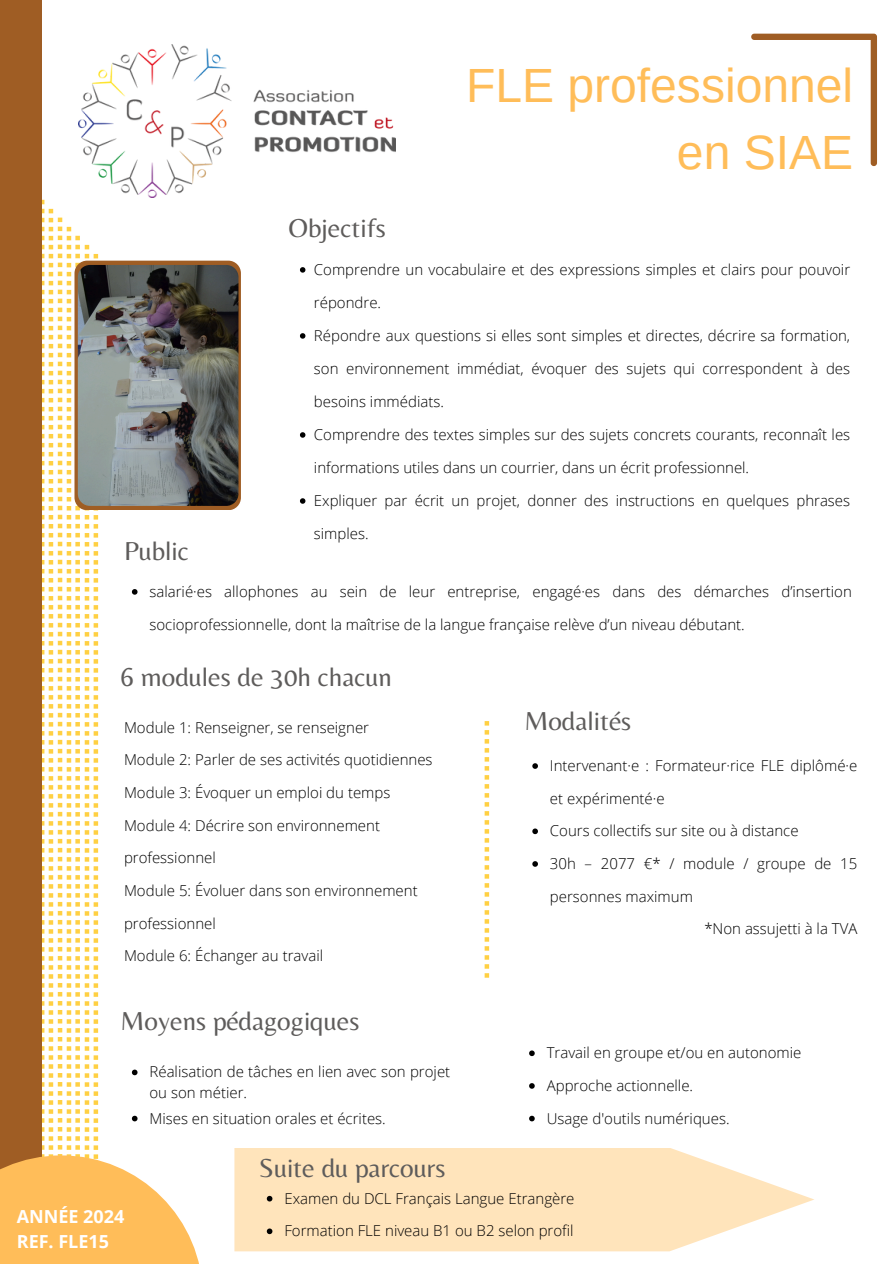
<style>
.page{position:relative;width:894px;height:1264px;background:#fff}
.page>*{position:absolute;margin:0;border:0;box-sizing:border-box;transform-origin:0 0}
.t1{font:48px/66.3px "Arimo";color:#ffbd59;text-align:right}
.t2{font:27.15px "Belleza";color:#5e5c5b}
.t3{font:27px "Belleza";color:#5e5c5b}
.t4{font:700 18px/24.8px "Open Sans";color:#fff}
.t5{font:300 15px/33px "Open Sans";color:#000}
</style>
<div class="page">
<svg style="left:751px;top:34px;width:125px;height:132px"></svg>
<img style="left:79px;top:45px;width:316px;height:153px">
<svg style="left:234px;top:1148px;width:580px;height:103px;background:#fee7c3"></svg>
<svg style="left:484px;top:721px;width:5px;height:256px"></svg>
<svg style="left:41px;top:200px;width:57px;height:955px"></svg>
<div style="left:0;top:0;width:41px;height:1263px;background:#9f5d24"></div>
<svg style="left:0;top:1155px;width:199px;height:108px;fill:#ffbd59"></svg>
<svg style="left:74px;top:261px;width:167px;height:249px;background:#9e6330"></svg>
<img style="left:78px;top:265px;width:160px;height:241px;border-radius:12px">
<svg style="left:300px;top:267px;width:5px;height:6px"></svg>
<svg style="left:300px;top:333px;width:5px;height:6px"></svg>
<svg style="left:300px;top:432px;width:5px;height:6px"></svg>
<svg style="left:300px;top:498px;width:5px;height:6px"></svg>
<svg style="left:132px;top:1069px;width:5px;height:6px"></svg>
<svg style="left:132px;top:1115px;width:5px;height:6px"></svg>
<svg style="left:132px;top:589px;width:5px;height:5px"></svg>
<svg style="left:532px;top:763px;width:6px;height:5px"></svg>
<svg style="left:532px;top:828px;width:6px;height:6px"></svg>
<svg style="left:532px;top:861px;width:6px;height:5px"></svg>
<svg style="left:267px;top:1195px;width:5px;height:6px"></svg>
<svg style="left:267px;top:1228px;width:5px;height:6px"></svg>
<svg style="left:529px;top:1050px;width:5px;height:6px"></svg>
<svg style="left:529px;top:1083px;width:5px;height:5px"></svg>
<svg style="left:529px;top:1115px;width:5px;height:6px"></svg>
<h2 class="t3" style="left:124px;top:535px;width:66px">Public</h2>
<p class="t3" style="left:288px;top:212px;width:99px">Objectifs</p>
<p class="t1" style="left:466px;top:53px;width:388px">FLE professionnel en SIAE</p>
<p class="t5" style="left:314px;top:253px;width:537px">Comprendre un vocabulaire et des expressions simples et clairs pour pouvoir répondre.</p>
<p class="t5" style="left:314px;top:319px;width:537px;text-align:justify">Répondre aux questions si elles sont simples et directes, décrire sa formation, son environnement immédiat, évoquer des sujets qui correspondent à des besoins immédiats.</p>
<p class="t5" style="left:314px;top:418px;width:537px">Comprendre des textes simples sur des sujets concrets courants, reconnaît les informations utiles dans un courrier, dans un écrit professionnel.</p>
<h2 class="t5" style="left:314px;top:484px;width:537px">Expliquer par écrit un projet, donner des instructions en quelques phrases simples.</h2>
<p class="t5" style="left:149px;top:574px;width:703px">salarié·es allophones au sein de leur entreprise, engagé·es dans des démarches d’insertion socioprofessionnelle, dont la maîtrise de la langue française relève d’un niveau débutant.</p>
<p class="t3" style="left:120px;top:660px;width:273px">6 modules de 30h chacun</p>
<h2 class="t5" style="left:124px;top:710px;width:246px">Module 1: Renseigner, se renseigner</h2>
<p class="t5" style="left:124px;top:743px;width:310px">Module 2: Parler de ses activités quotidiennes</p>
<p class="t5" style="left:124px;top:775px;width:268px">Module 3: Évoquer un emploi du temps</p>
<p class="t5" style="left:124px;top:808px;width:257px">Module 4: Décrire son environnement professionnel</p>
<p class="t5" style="left:124px;top:873px;width:295px">Module 5: Évoluer dans son environnement professionnel</p>
<p class="t5" style="left:124px;top:939px;width:200px">Module 6: Échanger au travail</p>
<p class="t3" style="left:120px;top:1004px;width:240px">Moyens pédagogiques</p>
<h2 class="t5" style="left:149px;top:1061px;width:302px;line-height:20.2px">Réalisation de tâches en lien avec son projet ou son métier.</h2>
<h2 class="t5" style="left:149px;top:1101px;width:238px">Mises en situation orales et écrites.</h2>
<p class="t2" style="left:259px;top:1151px;width:188px">Suite du parcours</p>
<p class="t3" style="left:524px;top:704px;width:108px">Modalités</p>
<p class="t5" style="left:550px;top:749px;width:309px">Intervenant·e : Formateur·rice FLE diplômé·e et expérimenté·e</p>
<p class="t5" style="left:550px;top:814px;width:250px">Cours collectifs sur site ou à distance</p>
<p class="t5" style="left:550px;top:846px;width:309px">30h – 2077 €* / module / groupe de 15 personnes maximum</p>
<p class="t5" style="left:704px;top:912px;width:154px">*Non assujetti à la TVA</p>
<h2 class="t5" style="left:546px;top:1036px;width:256px">Travail en groupe et/ou en autonomie</h2>
<p class="t5" style="left:546px;top:1068px;width:148px">Approche actionnelle.</p>
<p class="t5" style="left:546px;top:1101px;width:184px">Usage d'outils numériques.</p>
<p class="t4" style="left:17px;top:1203px;width:109px">ANNÉE 2024<br>REF. FLE15</p>
<p class="t5" style="left:284px;top:1181px;width:291px">Examen du DCL Français Langue Etrangère</p>
<p class="t5" style="left:284px;top:1213px;width:290px">Formation FLE niveau B1 ou B2 selon profil</p>
</div>
